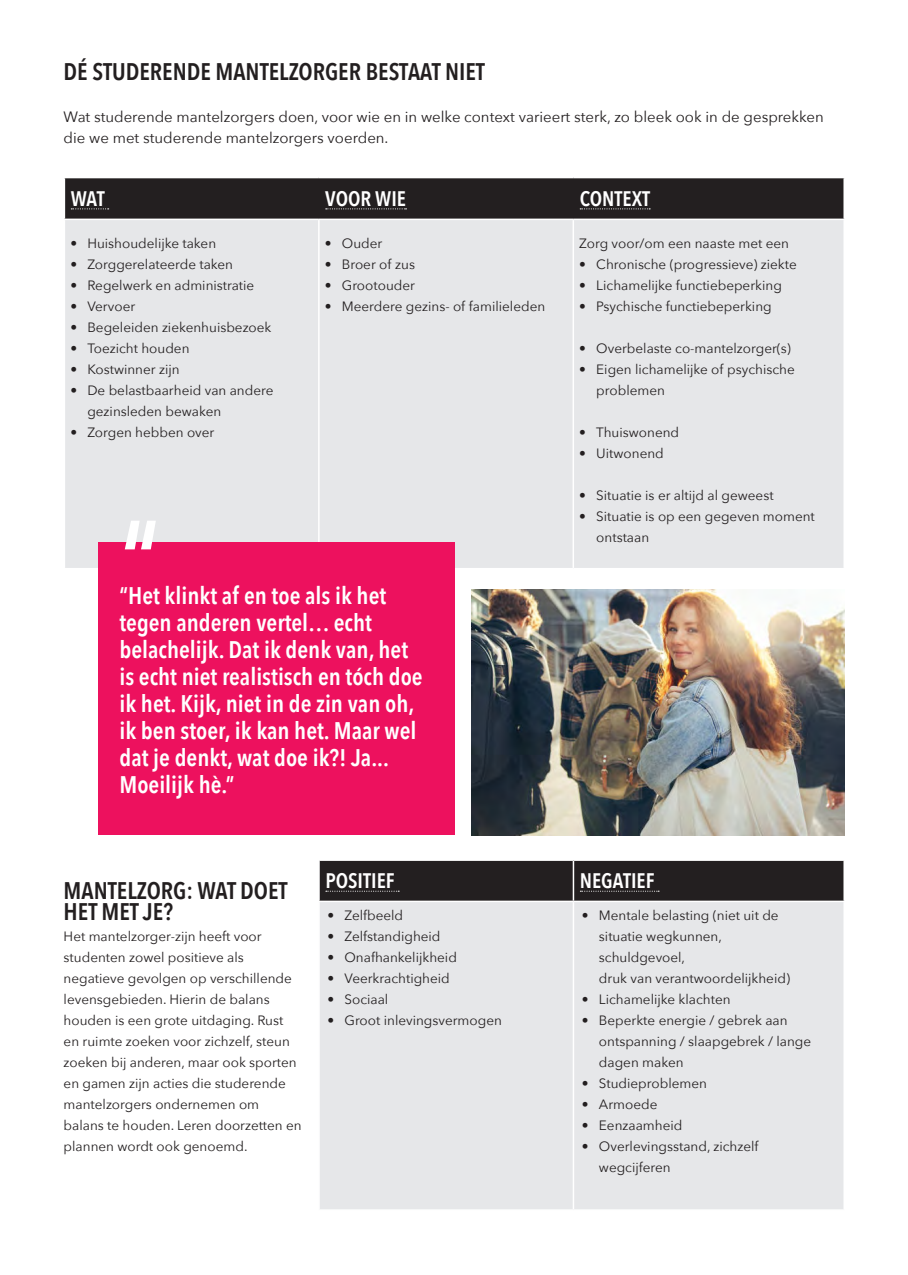
<style>
.page{position:relative;width:908px;height:1275px;background:#fff}
.page>*{position:absolute;margin:0;border:0;box-sizing:border-box;transform-origin:0 0}
.Quote__wit{font:600 24px/27px "Avenir Next Condensed";color:#fff}
.tussenkop{font:600 24px/21px "Avenir Next Condensed";color:#231f20}
.Kop{font:600 21px "Avenir Next Condensed";color:#fff}
._01__Tekst{font:15px/21px "Avenir Next";color:#231f20}
._01__Tekst-2{font:13.5px/21px "Avenir Next";color:#231f20}
</style>
<div class="page">
<div style="left:65px;top:220px;width:778px;height:348px;background:#e6e7e9"></div>
<hr style="left:318px;top:220px;width:2px;height:348px;background:#fff">
<hr style="left:573px;top:220px;width:1px;height:348px;background:#fff">
<div style="left:64px;top:178px;width:780px;height:41px;background:#231f20"></div>
<div style="left:320px;top:902px;width:523px;height:307px;background:#e6e7e9"></div>
<hr style="left:573px;top:902px;width:1px;height:307px;background:#fff">
<svg style="left:319px;top:860px;width:525px;height:41px;background:#2c2829"></svg>
<img style="left:471px;top:589px;width:374px;height:247px">
<div style="left:98px;top:542px;width:356px;height:293px;background:#ed115e"></div>
<svg style="left:125px;top:521px;width:31px;height:28px"></svg>
<p class="tussenkop" style="left:64px;top:60px;width:423px">DÉ STUDERENDE MANTELZORGER BESTAAT NIET</p>
<p class="_01__Tekst" style="left:64px;top:105px;width:762px">Wat studerende mantelzorgers doen, voor wie en in welke context varieert sterk, zo bleek ook in de gesprekken die we met studerende mantelzorgers voerden.</p>
<p class="Kop" style="left:71px;top:180px;width:35px">WAT</p>
<p class="Kop" style="left:325px;top:180px;width:82px">VOOR WIE</p>
<p class="Kop" style="left:580px;top:180px;width:72px">CONTEXT</p>
<p class="_01__Tekst-2" style="left:70px;top:232px;width:147px">• Huishoudelijke taken</p>
<p class="_01__Tekst-2" style="left:70px;top:253px;width:164px">• Zorggerelateerde taken</p>
<p class="_01__Tekst-2" style="left:70px;top:274px;width:185px">• Regelwerk en administratie</p>
<p class="_01__Tekst-2" style="left:70px;top:295px;width:66px">• Vervoer</p>
<p class="_01__Tekst-2" style="left:70px;top:316px;width:203px">• Begeleiden ziekenhuisbezoek</p>
<p class="_01__Tekst-2" style="left:70px;top:337px;width:121px">• Toezicht houden</p>
<p class="_01__Tekst-2" style="left:70px;top:358px;width:111px">• Kostwinner zijn</p>
<p class="_01__Tekst-2" style="left:87px;top:379px;width:188px;text-indent:-17px">• De belastbaarheid van andere gezinsleden bewaken</p>
<p class="_01__Tekst-2" style="left:70px;top:421px;width:146px">• Zorgen hebben over</p>
<p class="_01__Tekst-2" style="left:325px;top:232px;width:59px">• Ouder</p>
<p class="_01__Tekst-2" style="left:325px;top:253px;width:92px">• Broer of zus</p>
<p class="_01__Tekst-2" style="left:325px;top:274px;width:92px">• Grootouder</p>
<p class="_01__Tekst-2" style="left:325px;top:295px;width:222px">• Meerdere gezins- of familieleden</p>
<p class="_01__Tekst-2" style="left:579px;top:232px;width:211px">Zorg voor/om een naaste met een</p>
<p class="_01__Tekst-2" style="left:579px;top:253px;width:219px">• Chronische (progressieve) ziekte</p>
<p class="_01__Tekst-2" style="left:579px;top:274px;width:204px">• Lichamelijke functiebeperking</p>
<p class="_01__Tekst-2" style="left:579px;top:295px;width:194px">• Psychische functiebeperking</p>
<p class="_01__Tekst-2" style="left:579px;top:337px;width:213px">• Overbelaste co-mantelzorger(s)</p>
<p class="_01__Tekst-2" style="left:596px;top:358px;width:200px;text-indent:-17px">• Eigen lichamelijke of psychische problemen</p>
<p class="_01__Tekst-2" style="left:579px;top:421px;width:101px">• Thuiswonend</p>
<p class="_01__Tekst-2" style="left:579px;top:442px;width:86px">• Uitwonend</p>
<p class="_01__Tekst-2" style="left:579px;top:484px;width:196px">• Situatie is er altijd al geweest</p>
<p class="_01__Tekst-2" style="left:596px;top:505px;width:220px;text-indent:-17px">• Situatie is op een gegeven moment ontstaan</p>
<p class="Quote__wit" style="left:119px;top:582px;width:305px">“Het klinkt af en toe als ik het tegen anderen vertel… echt belachelijk. Dat ik denk van, het is echt niet realistisch en tóch doe ik het. Kijk, niet in de zin van oh, ik ben stoer, ik kan het. Maar wel dat je denkt, wat doe ik?! Ja...<br>Moeilijk hè.”</p>
<p class="tussenkop" style="left:64px;top:879px;width:226px">MANTELZORG: WAT DOET<br>HET MET JE?</p>
<p class="_01__Tekst-2" style="left:64px;top:925px;width:240px">Het mantelzorger-zijn heeft voor studenten zowel positieve als negatieve gevolgen op verschillende levensgebieden. Hierin de balans houden is een grote uitdaging. Rust en ruimte zoeken voor zichzelf, steun zoeken bij anderen, maar ook sporten en gamen zijn acties die studerende mantelzorgers ondernemen om balans te houden. Leren doorzetten en plannen wordt ook genoemd.</p>
<p class="Kop" style="left:325px;top:863px;width:71px">POSITIEF</p>
<p class="Kop" style="left:580px;top:863px;width:76px">NEGATIEF</p>
<p class="_01__Tekst-2" style="left:327px;top:904px;width:77px">• Zelfbeeld</p>
<p class="_01__Tekst-2" style="left:327px;top:925px;width:115px">• Zelfstandigheid</p>
<p class="_01__Tekst-2" style="left:327px;top:946px;width:131px">• Onafhankelijkheid</p>
<p class="_01__Tekst-2" style="left:327px;top:967px;width:124px">• Veerkrachtigheid</p>
<p class="_01__Tekst-2" style="left:327px;top:988px;width:62px">• Sociaal</p>
<p class="_01__Tekst-2" style="left:327px;top:1009px;width:176px">• Groot inlevingsvermogen</p>
<p class="_01__Tekst-2" style="left:599px;top:904px;width:193px;text-indent:-17px">• Mentale belasting (niet uit de situatie wegkunnen, schuldgevoel,<br>druk van verantwoordelijkheid)</p>
<p class="_01__Tekst-2" style="left:582px;top:988px;width:150px">• Lichamelijke klachten</p>
<p class="_01__Tekst-2" style="left:599px;top:1009px;width:214px;text-indent:-17px">• Beperkte energie / gebrek aan ontspanning / slaapgebrek / lange dagen maken</p>
<p class="_01__Tekst-2" style="left:582px;top:1072px;width:127px">• Studieproblemen</p>
<p class="_01__Tekst-2" style="left:582px;top:1093px;width:77px">• Armoede</p>
<p class="_01__Tekst-2" style="left:582px;top:1114px;width:102px">• Eenzaamheid</p>
<p class="_01__Tekst-2" style="left:599px;top:1135px;width:161px;text-indent:-17px">• Overlevingsstand, zichzelf wegcijferen</p>
</div>
